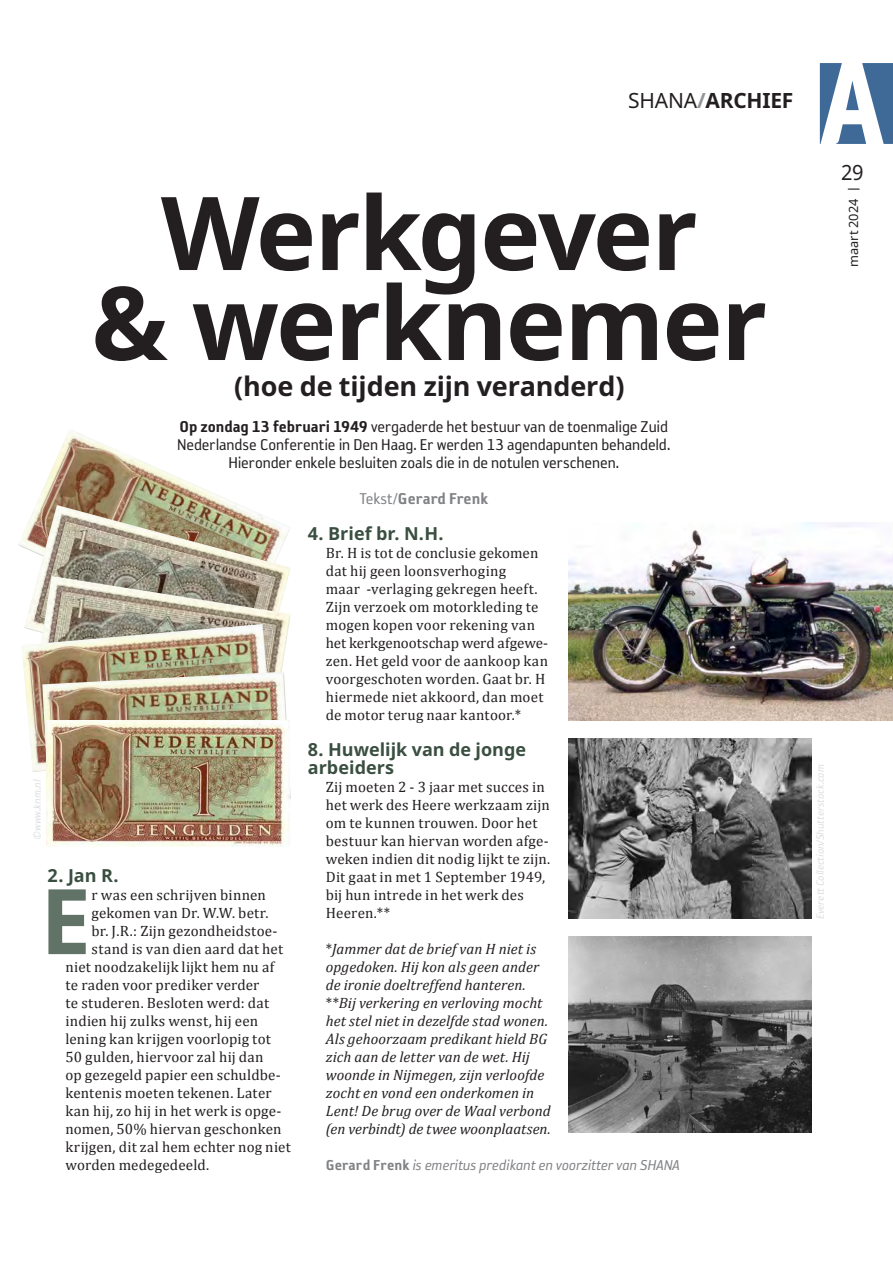
<style>
.page{position:relative;width:893px;height:1263px;background:#fff}
.page>*{position:absolute;margin:0;border:0;box-sizing:border-box;transform-origin:0 0}
.t1{font:700 102px/90px "Noto Sans";letter-spacing:-.02em;color:#231f20;text-align:center}
.t2{font:700 90.6px "Noto Sans";color:#617267}
.t3{font:700 27px "Noto Sans";letter-spacing:-.005em;color:#231f20}
.t4{font:700 21px "Noto Sans";letter-spacing:-.01em;color:#231f20}
.t5{font:21px "Noto Sans";color:#231f20;scale:.95 1}
.t6{font:18px/18px "Reykjavik One OT A Gauge";letter-spacing:-.005em;color:#231f20;text-align:center}
.t7{font:700 18px/18px "Noto Sans";color:#3a4f41}
.t8{font:18px "Reykjavik One OT C Gauge";letter-spacing:.005em;color:#808285}
.t9{font:italic 16.5px "Reykjavik One OT A Gauge";color:#808285}
.t10{font:15px/18px "Cambria";letter-spacing:.01em;color:#231f20}
.t11{font:italic 15px/18px "Cambria";letter-spacing:.005em;color:#231f20}
.t12{font:12.75px "Noto Sans";color:#231f20}
.t13{font:italic 12px "Reykjavik One OT A Gauge";letter-spacing:.005em;color:#dcdddf}
.s1{font-weight:400}
.s2{color:#939598}
.s3{font-family:"Reykjavik One OT C Gauge"}
.s4{font-family:"Reykjavik One OT A Gauge"}
.s5{font-style:normal}
.s6{font-family:"Reykjavik One OT C Gauge";font-style:normal}
.s7{font-family:"Reykjavik One OT A Gauge";font-size:15px}
</style>
<div class="page">
<img style="left:891px;top:522px;width:2px;height:198px">
<svg style="left:820px;top:63px;width:73px;height:81px"></svg>
<img style="left:18px;top:430px;width:221px;height:118px">
<img style="left:24px;top:505px;width:267px;height:119px">
<img style="left:32px;top:576px;width:259px;height:96px">
<img style="left:22px;top:624px;width:252px;height:148px">
<img style="left:42px;top:672px;width:249px;height:139px">
<img style="left:47px;top:720px;width:243px;height:126px">
<img style="left:569px;top:522px;width:322px;height:198px">
<img style="left:569px;top:936px;width:243px;height:197px">
<img style="left:569px;top:738px;width:243px;height:180px">
<h3 class="t4" style="left:628px;top:86px;width:167px"><span class="s1">SHANA</span><span class="s2">/</span>ARCHIEF</h3>
<h1 class="t1" style="left:91px;top:185px;width:677px">Werkgever<br>&amp; werknemer</h1>
<h3 class="t3" style="left:234px;top:367px;width:392px">(hoe de tijden zijn veranderd)</h3>
<p class="t6" style="left:177px;top:418px;width:495px"><span class="s3">Op zondag 13 februari 1949</span> vergaderde het bestuur van de toenmalige Zuid<br>Nederlandse Conferentie in Den Haag. Er werden 13 agendapunten behandeld.<br>Hieronder enkele besluiten zoals die in de notulen verschenen.</p>
<p class="t8" style="left:359px;top:489px;width:130px"><span class="s4">Tekst/</span>Gerard Frenk</p>
<p class="t13" style="left:31px;top:839px;width:61px;rotate:-90deg">©www.knm.nl</p>
<p class="t7" style="left:47px;top:866px;width:73px">2. Jan R.</p>
<h2 class="t2" style="left:40px;top:857px;width:52px">E</h2>
<p class="t10" style="left:92px;top:886px;width:176px">r was een schrijven binnen</p>
<p class="t10" style="left:92px;top:904px;width:179px">gekomen van Dr. W.W. betr.</p>
<p class="t10" style="left:92px;top:922px;width:188px">br. J.R.: Zijn gezondheidstoe-</p>
<p class="t10" style="left:92px;top:940px;width:193px">stand is van dien aard dat het</p>
<p class="t10" style="left:65px;top:958px;width:210px">niet noodzakelijk lijkt hem nu af</p>
<p class="t10" style="left:65px;top:976px;width:196px">te raden voor prediker verder</p>
<p class="t10" style="left:65px;top:994px;width:205px">te studeren. Besloten werd: dat</p>
<p class="t10" style="left:65px;top:1012px;width:194px">indien hij zulks wenst, hij een</p>
<p class="t10" style="left:65px;top:1030px;width:207px">lening kan krijgen voorlopig tot</p>
<p class="t10" style="left:65px;top:1048px;width:200px">50 gulden, hiervoor zal hij dan</p>
<p class="t10" style="left:65px;top:1066px;width:217px">op gezegeld papier een schuldbe-</p>
<p class="t10" style="left:65px;top:1084px;width:208px">kentenis moeten tekenen. Later</p>
<p class="t10" style="left:65px;top:1102px;width:218px">kan hij, zo hij in het werk is opge-</p>
<p class="t10" style="left:65px;top:1120px;width:218px">nomen, 50% hiervan geschonken</p>
<p class="t10" style="left:65px;top:1138px;width:227px">krijgen, dit zal hem echter nog niet</p>
<p class="t10" style="left:65px;top:1156px;width:145px">worden medegedeeld.</p>
<p class="t7" style="left:308px;top:524px;width:137px">4. Brief br. N.H.</p>
<p class="t10" style="left:326px;top:544px;width:224px">Br. H is tot de conclusie gekomen dat hij geen loonsverhoging<br>maar -verlaging gekregen heeft.<br>Zijn verzoek om motorkleding te mogen kopen voor rekening van het kerkgenootschap werd afgewe&shy;zen. Het geld voor de aankoop kan voorgeschoten worden. Gaat br. H hiermede niet akkoord, dan moet de motor terug naar kantoor.*</p>
<p class="t7" style="left:308px;top:740px;width:220px">8. Huwelijk van de jonge arbeiders</p>
<p class="t10" style="left:326px;top:778px;width:226px">Zij moeten 2 - 3 jaar met succes in het werk des Heere werkzaam zijn om te kunnen trouwen. Door het bestuur kan hiervan worden afge&shy;weken indien dit nodig lijkt te zijn.<br>Dit gaat in met 1 September 1949, bij hun intrede in het werk des<br>Heeren.**</p>
<p class="t11" style="left:326px;top:939px;width:227px"><span class="s5">*</span>Jammer dat de brief van H niet is opgedoken. Hij kon als geen ander de ironie doeltreffend hanteren. <span class="s5">**</span>Bij verkering en verloving mocht het stel niet in dezelfde stad wonen.<br>Als gehoorzaam predikant hield BG zich aan de letter van de wet. Hij woonde in Nijmegen, zijn verloofde zocht en vond een onderkomen in Lent! De brug over de Waal verbond (en verbindt) de twee woonplaatsen.</p>
<p class="t9" style="left:326px;top:1157px;width:356px"><span class="s6">Gerard Frenk</span> is emeritus predikant en voorzitter van SHANA</p>
<h3 class="t5" style="left:841px;top:158px;width:25px">29</h3>
<p class="t12" style="left:845px;top:267px;width:81px;rotate:-90deg">maart 2024 <span class="s7">|</span></p>
<p class="t13" style="left:814px;top:919px;width:156px;rotate:-90deg">Everett Collection/Shutterstock.com</p>
</div>
